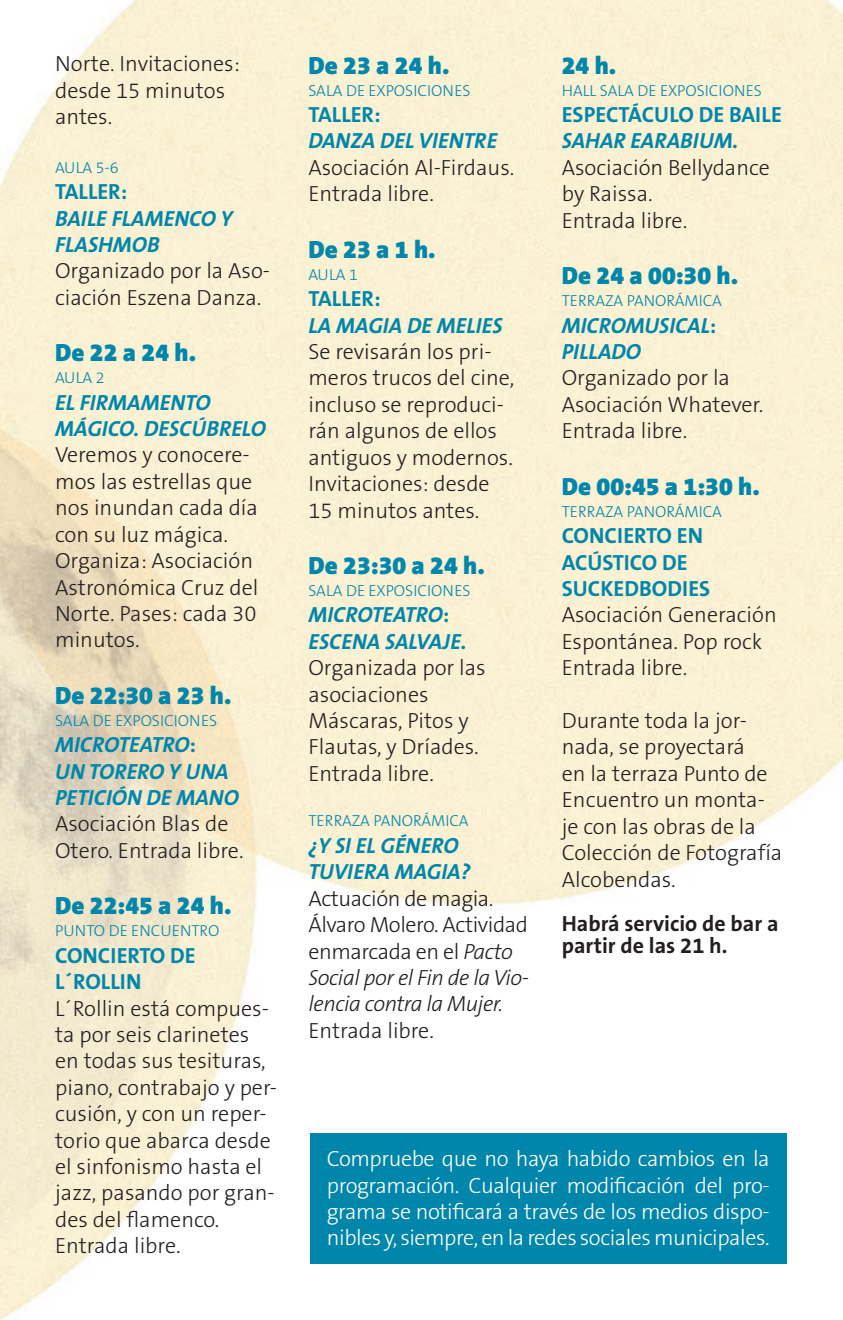
<style>
.page{position:relative;width:843px;height:1320px;background:#fff}
.page>*{position:absolute;margin:0;border:0;box-sizing:border-box;transform-origin:0 0}
.t1{font:900 25px "The Sans B9";color:#0086aa}
.t2{font:300 22px/26.4px "The Sans B3";color:#231f20}
.t3{font:italic 700 22px/26.4px "The Sans B7";color:#0086aa}
.t4{font:300 22px/26.4px "The Sans B3";letter-spacing:-.02em;color:#fff;text-align:justify}
.t5{font:300 22px/26.4px "The Sans B3";letter-spacing:-.02em;color:#231f20}
.t6{font:700 22px/26.4px "The Sans B7";color:#0086aa}
.t7{font:700 22px/22px "The Sans B7";color:#231f20}
.t8{font:300 16px "The Sans B3";color:#0086aa}
.s1{font-style:normal}
.s2{font-style:italic}
</style>
<div class="page">
<img style="left:0;top:0;width:843px;height:1319px">
<div style="left:310px;top:1132px;width:476px;height:131px;background:#0086aa"></div>
<p class="t2" style="left:55px;top:51px;width:186px">Norte. Invitaciones: desde 15 minutos antes.</p>
<p class="t8" style="left:55px;top:159px;width:65px">AULA 5-6</p>
<p class="t6" style="left:55px;top:179px;width:74px">TALLER:</p>
<p class="t3" style="left:55px;top:205px;width:179px">BAILE FLAMENCO Y<br>FLASHMOB</p>
<p class="t2" style="left:55px;top:258px;width:216px">Organizado por la Aso&shy;ciación Eszena Danza.</p>
<p class="t1" style="left:55px;top:339px;width:143px">De 22 a 24 h.</p>
<p class="t8" style="left:55px;top:369px;width:51px">AULA 2</p>
<p class="t3" style="left:55px;top:389px;width:212px">EL FIRMAMENTO<br>MÁGICO. DESCÚBRELO</p>
<p class="t2" style="left:55px;top:442px;width:205px">Veremos y conocere&shy;mos las estrellas que nos inundan cada día con su luz mágica.<br>Organiza: Asociación<br>Astronómica Cruz del<br>Norte. Pases: cada 30 minutos.</p>
<p class="t1" style="left:55px;top:682px;width:178px">De 22:30 a 23 h.</p>
<p class="t8" style="left:55px;top:711px;width:164px">SALA DE EXPOSICIONES</p>
<p class="t3" style="left:55px;top:732px;width:185px">MICROTEATRO<span class="s1">:<br></span>UN TORERO Y UNA<br>PETICIÓN DE MANO</p>
<p class="t2" style="left:55px;top:811px;width:190px">Asociación Blas de<br>Otero. Entrada libre.</p>
<p class="t1" style="left:55px;top:892px;width:178px">De 22:45 a 24 h.</p>
<p class="t8" style="left:55px;top:922px;width:166px">PUNTO DE ENCUENTRO</p>
<p class="t6" style="left:55px;top:942px;width:142px">CONCIERTO DE<br>L´ROLLIN</p>
<p class="t2" style="left:55px;top:995px;width:223px">L´Rollin está compues&shy;ta por seis clarinetes en todas sus tesituras, piano, contrabajo y per&shy;cusión, y con un reper&shy;torio que abarca desde el sinfonismo hasta el jazz, pasando por gran&shy;des del flamenco.<br>Entrada libre.</p>
<p class="t1" style="left:308px;top:52px;width:142px">De 23 a 24 h.</p>
<p class="t8" style="left:308px;top:82px;width:164px">SALA DE EXPOSICIONES</p>
<p class="t6" style="left:308px;top:102px;width:74px">TALLER:</p>
<p class="t3" style="left:308px;top:128px;width:190px">DANZA DEL VIENTRE</p>
<p class="t2" style="left:308px;top:155px;width:207px">Asociación Al-Firdaus.<br>Entrada libre.</p>
<p class="t1" style="left:308px;top:236px;width:129px">De 23 a 1 h.</p>
<p class="t8" style="left:308px;top:266px;width:51px">AULA 1</p>
<p class="t6" style="left:308px;top:286px;width:74px">TALLER:</p>
<p class="t3" style="left:308px;top:312px;width:196px">LA MAGIA DE MELIES</p>
<p class="t2" style="left:308px;top:339px;width:207px">Se revisarán los pri&shy;meros trucos del cine, incluso se reproduci&shy;rán algunos de ellos antiguos y modernos.<br>Invitaciones: desde<br>15 minutos antes.</p>
<p class="t1" style="left:308px;top:552px;width:178px">De 23:30 a 24 h.</p>
<p class="t8" style="left:308px;top:582px;width:164px">SALA DE EXPOSICIONES</p>
<p class="t3" style="left:308px;top:602px;width:160px">MICROTEATRO<span class="s1">:<br></span>ESCENA SALVAJE.</p>
<p class="t2" style="left:308px;top:655px;width:179px">Organizada por las asociaciones<br>Máscaras, Pitos y<br>Flautas, y Dríades.<br>Entrada libre.</p>
<p class="t8" style="left:308px;top:812px;width:162px">TERRAZA PANORÁMICA</p>
<p class="t3" style="left:308px;top:832px;width:164px">¿Y SI EL GÉNERO<br>TUVIERA MAGIA?</p>
<p class="t5" style="left:308px;top:885px;width:222px">Actuación de magia.<br>Álvaro Molero. Actividad enmarcada en el <span class="s2">Pacto<br>Social por el Fin de la Vio&shy;lencia contra la Mujer.</span></p>
<p class="t2" style="left:308px;top:1017px;width:127px">Entrada libre.</p>
<p class="t1" style="left:562px;top:52px;width:56px">24 h.</p>
<p class="t8" style="left:562px;top:82px;width:202px">HALL SALA DE EXPOSICIONES</p>
<p class="t6" style="left:562px;top:102px;width:222px">ESPECTÁCULO DE BAILE</p>
<p class="t3" style="left:562px;top:128px;width:178px">SAHAR EARABIUM.</p>
<p class="t2" style="left:562px;top:155px;width:210px">Asociación Bellydance by Raissa.<br>Entrada libre.</p>
<p class="t1" style="left:562px;top:262px;width:178px">De 24 a 00:30 h.</p>
<p class="t8" style="left:562px;top:292px;width:162px">TERRAZA PANORÁMICA</p>
<p class="t3" style="left:562px;top:312px;width:156px">MICROMUSICAL<span class="s1">:<br></span>PILLADO</p>
<p class="t2" style="left:562px;top:365px;width:203px">Organizado por la<br>Asociación Whatever.<br>Entrada libre.</p>
<p class="t1" style="left:562px;top:473px;width:200px">De 00:45 a 1:30 h.</p>
<p class="t8" style="left:562px;top:502px;width:162px">TERRAZA PANORÁMICA</p>
<p class="t6" style="left:562px;top:523px;width:150px">CONCIERTO EN<br>ACÚSTICO DE<br>SUCKEDBODIES</p>
<p class="t2" style="left:562px;top:602px;width:216px">Asociación Generación<br>Espontánea. Pop rock<br>Entrada libre.</p>
<p class="t2" style="left:562px;top:708px;width:222px">Durante toda la jor&shy;nada, se proyectará<br>en la terraza Punto de<br>Encuentro un monta&shy;je con las obras de la<br>Colección de Fotografía<br>Alcobendas.</p>
<p class="t7" style="left:562px;top:912px;width:218px">Habrá servicio de bar a partir de las 21 h.</p>
<p class="t4" style="left:327px;top:1146px;width:444px">Compruebe que no haya habido cambios en la programación. Cualquier modificación del pro&shy;grama se notificará a través de los medios dispo&shy;nibles y, siempre, en la redes sociales municipales.</p>
</div>
